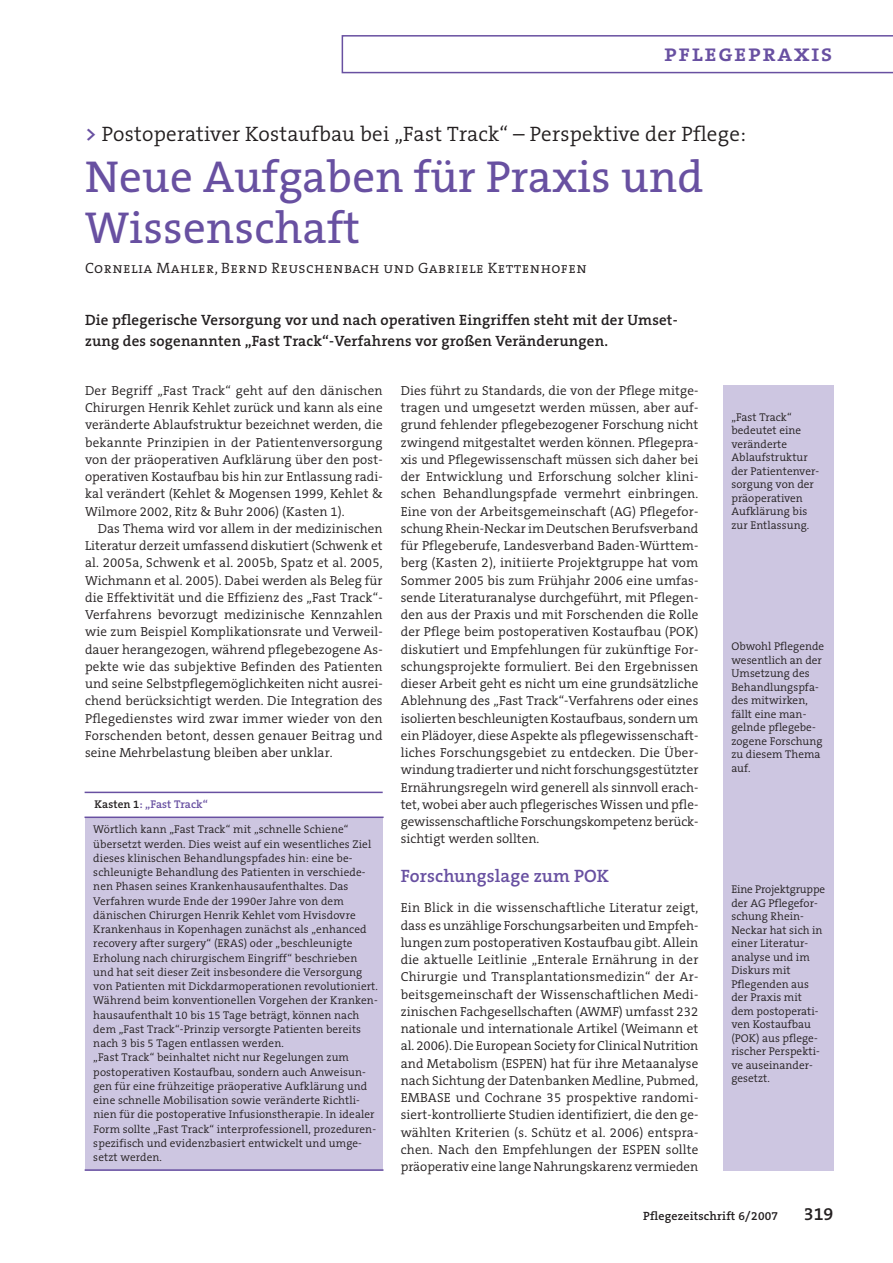
<style>
.page{position:relative;width:893px;height:1263px;background:#fff}
.page>*{position:absolute;margin:0;border:0;box-sizing:border-box;transform-origin:0 0}
.t1{font:45px/51px "The Serif B5 Plain";letter-spacing:.005em;color:#6850a1}
.t2{font:24px "The Serif Semi Bold Caps";letter-spacing:.06em;color:#6850a1}
.t3{font:300 21px "The Serif B4";letter-spacing:.01em;color:#231f20}
.t4{font:600 18px "The Serif B6";letter-spacing:.005em;color:#6850a1}
.t5{font:600 18px "The Serif B6";color:#231f20}
.t6{font:600 15px/21px "The Serif B6";letter-spacing:.01em;color:#231f20}
.t7{font:15px "The Serif Semi Light Caps";letter-spacing:.025em;color:#231f20}
.t8{font:300 13.2px/17.2px "The Serif B4";letter-spacing:.005em;color:#231f20;text-align:justify}
.t9{font:600 12px "The Serif B6";letter-spacing:.015em;color:#231f20}
.t10{font:300 11.25px/13.5px "The Serif B4";letter-spacing:.01em;color:#231f20}
.t11{font:600 11.25px "The Serif B6";letter-spacing:.005em;color:#6850a1}
.s1{font-family:"The Serif B6";font-weight:600;color:#6850a1}
.s2{color:#231f20}
</style>
<div class="page">
<div style="left:723px;top:385px;width:110px;height:786px;background:#cdc6e1"></div>
<svg style="left:342px;top:35px;width:551px;height:38px"></svg>
<div style="left:85px;top:818px;width:298px;height:353px;background:#cdc6e1"></div>
<hr style="left:85px;top:792px;width:298px;height:1px;background:#6850a1">
<hr style="left:85px;top:816px;width:299px;height:2px;background:#6850a1">
<hr style="left:85px;top:1169px;width:298px;height:2px;background:#6850a1">
<h2 class="t2" style="left:664px;top:44px;width:170px">pflegepraxis</h2>
<h3 class="t3" style="left:85px;top:123px;width:662px"><span class="s1">&gt;</span> Postoperativer Kostaufbau bei „Fast Track“ – Perspektive der Pflege:</h3>
<h1 class="t1" style="left:85px;top:153px;width:620px">Neue Aufgaben für Praxis und<br>Wissenschaft</h1>
<p class="t7" style="left:85px;top:263px;width:503px">Cornelia Mahler, Bernd Reuschenbach und Gabriele Kettenhofen</p>
<p class="t6" style="left:85px;top:310px;width:594px">Die pflegerische Versorgung vor und nach operativen Eingriffen steht mit der Umset&shy;zung des sogenannten „Fast Track“-Verfahrens vor großen Veränderungen.</p>
<p class="t8" style="left:85px;top:382px;width:299px">Der Begriff „Fast Track“ geht auf den dänischen Chirurgen Henrik Kehlet zurück und kann als eine veränderte Ablaufstruktur bezeichnet werden, die bekannte Prinzipien in der Patientenversorgung von der präoperativen Aufklärung über den post&shy;operativen Kostaufbau bis hin zur Entlassung radi&shy;kal verändert (Kehlet &amp; Mogensen 1999, Kehlet &amp; Wilmore 2002, Ritz &amp; Buhr 2006) (Kasten 1).</p>
<p class="t8" style="left:85px;top:520px;width:299px;text-indent:13px">Das Thema wird vor allem in der medizinischen Literatur derzeit umfassend diskutiert (Schwenk et al. 2005a, Schwenk et al. 2005b, Spatz et al. 2005, Wichmann et al. 2005). Dabei werden als Beleg für die Effektivität und die Effizienz des „Fast Track“- Verfahrens bevorzugt medizinische Kennzahlen wie zum Beispiel Komplikationsrate und Verweil&shy;dauer herangezogen, während pflegebezogene As&shy;pekte wie das subjektive Befinden des Patienten und seine Selbstpflegemöglichkeiten nicht ausrei&shy;chend berücksichtigt werden. Die Integration des Pflegedienstes wird zwar immer wieder von den Forschenden betont, dessen genauer Beitrag und seine Mehrbelastung bleiben aber unklar.</p>
<p class="t11" style="left:95px;top:798px;width:115px"><span class="s2">Kasten 1</span>: „Fast Track“</p>
<p class="t10" style="left:93px;top:823px;width:286px;line-height:14.2px">Wörtlich kann „Fast Track“ mit „schnelle Schiene“ übersetzt werden. Dies weist auf ein wesentliches Ziel dieses klinischen Behandlungspfades hin: eine be&shy;schleunigte Behandlung des Patienten in verschiede&shy;nen Phasen seines Krankenhausaufenthaltes. Das Verfahren wurde Ende der 1990er Jahre von dem dänischen Chirurgen Henrik Kehlet vom Hvisdovre Krankenhaus in Kopenhagen zunächst als „enhanced recovery after surgery“ (ERAS) oder „beschleunigte Erholung nach chirurgischem Eingriff“ beschrieben und hat seit dieser Zeit insbesondere die Versorgung von Patienten mit Dickdarmoperationen revolutioniert.<br>Während beim konventionellen Vorgehen der Kranken&shy;hausaufenthalt 10 bis 15 Tage beträgt, können nach dem „Fast Track“-Prinzip versorgte Patienten bereits nach 3 bis 5 Tagen entlassen werden.<br>„Fast Track“ beinhaltet nicht nur Regelungen zum postoperativen Kostaufbau, sondern auch Anweisun&shy;gen für eine frühzeitige präoperative Aufklärung und eine schnelle Mobilisation sowie veränderte Richtli&shy;nien für die postoperative Infusionstherapie. In idealer Form sollte „Fast Track“ interprofessionell, prozeduren&shy;spezifisch und evidenzbasiert entwickelt und umge&shy;setzt werden.</p>
<p class="t8" style="left:401px;top:382px;width:299px">Dies führt zu Standards, die von der Pflege mitge&shy;tragen und umgesetzt werden müssen, aber auf&shy;grund fehlender pflegebezogener Forschung nicht zwingend mitgestaltet werden können. Pflegepra&shy;xis und Pflegewissenschaft müssen sich daher bei der Entwicklung und Erforschung solcher klini&shy;schen Behandlungspfade vermehrt einbringen.<br>Eine von der Arbeitsgemeinschaft (AG) Pflegefor&shy;schung Rhein-Neckar im Deutschen Berufsverband für Pflegeberufe, Landesverband Baden-Württem&shy;berg (Kasten 2), initiierte Projektgruppe hat vom Sommer 2005 bis zum Frühjahr 2006 eine umfas&shy;sende Literaturanalyse durchgeführt, mit Pflegen&shy;den aus der Praxis und mit Forschenden die Rolle der Pflege beim postoperativen Kostaufbau (POK) diskutiert und Empfehlungen für zukünftige For&shy;schungsprojekte formuliert. Bei den Ergebnissen dieser Arbeit geht es nicht um eine grundsätzliche Ablehnung des „Fast Track“-Verfahrens oder eines isolierten beschleunigten Kostaufbaus, sondern um ein Plädoyer, diese Aspekte als pflegewissenschaft&shy;liches Forschungsgebiet zu entdecken. Die Über&shy;windung tradierter und nicht forschungsgestützter Ernährungsregeln wird generell als sinnvoll erach&shy;tet, wobei aber auch pflegerisches Wissen und pfle&shy;gewissenschaftliche Forschungskompetenz berück&shy;sichtigt werden sollten.</p>
<h3 class="t4" style="left:401px;top:866px;width:210px">Forschungslage zum POK</h3>
<p class="t8" style="left:401px;top:900px;width:299px">Ein Blick in die wissenschaftliche Literatur zeigt, dass es unzählige Forschungsarbeiten und Empfeh&shy;lungen zum postoperativen Kostaufbau gibt. Allein die aktuelle Leitlinie „Enterale Ernährung in der Chirurgie und Transplantationsmedizin“ der Ar&shy;beitsgemeinschaft der Wissenschaftlichen Medi&shy;zinischen Fachgesellschaften (AWMF) umfasst 232 nationale und internationale Artikel (Weimann et al. 2006). Die European Society for Clinical Nutrition and Metabolism (ESPEN) hat für ihre Metaanalyse nach Sichtung der Datenbanken Medline, Pubmed, EMBASE und Cochrane 35 prospektive randomi&shy;siert-kontrollierte Studien identifiziert, die den ge&shy;wählten Kriterien (s. Schütz et al. 2006) entspra&shy;chen. Nach den Empfehlungen der ESPEN sollte präoperativ eine lange Nahrungskarenz vermieden</p>
<p class="t10" style="left:731px;top:410px;width:89px">„Fast Track“ bedeutet eine veränderte<br>Ablaufstruktur der Patientenver&shy;sorgung von der präoperativen<br>Aufklärung bis zur Entlassung.</p>
<p class="t10" style="left:731px;top:640px;width:94px">Obwohl Pflegende wesentlich an der<br>Umsetzung des<br>Behandlungspfa&shy;des mitwirken, fällt eine man&shy;gelnde pflegebe&shy;zogene Forschung zu diesem Thema auf.</p>
<p class="t10" style="left:731px;top:883px;width:95px">Eine Projektgruppe der AG Pflegefor&shy;schung Rhein-<br>Neckar hat sich in einer Literatur&shy;analyse und im<br>Diskurs mit<br>Pflegenden aus der Praxis mit dem postoperati&shy;ven Kostaufbau (POK) aus pflege&shy;rischer Perspekti&shy;ve auseinander&shy;gesetzt.</p>
<p class="t9" style="left:643px;top:1210px;width:137px">Pflegezeitschrift 6/2007</p>
<h3 class="t5" style="left:804px;top:1204px;width:31px">319</h3>
</div>
